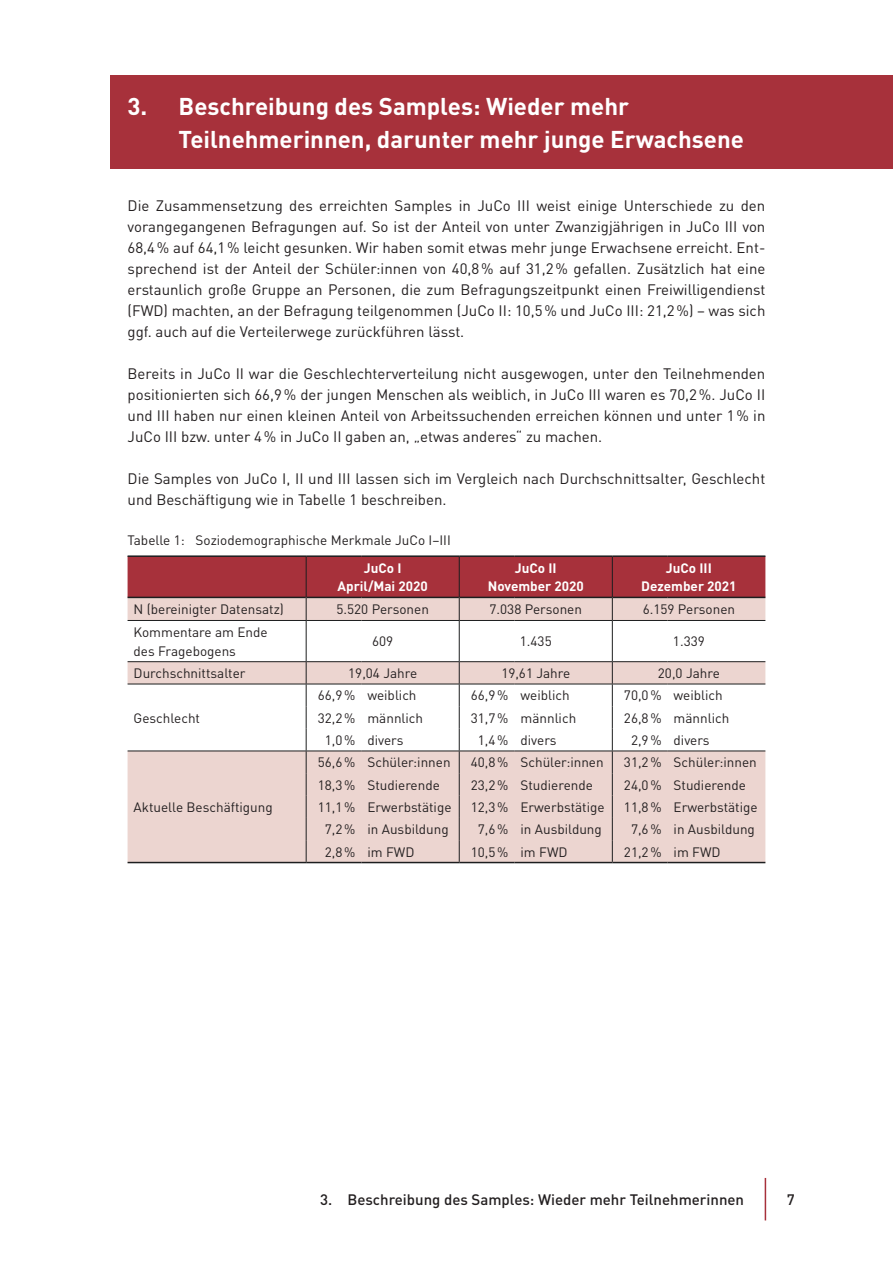
<style>
.page{position:relative;width:893px;height:1263px;background:#fff}
.page>*{position:absolute;margin:0;border:0;box-sizing:border-box;transform-origin:0 0}
.Überschrift_1{font:700 24px/33.6px "DIN Pro";color:#fff}
.t1{font:15px/21px "DIN Pro";color:#231f20;text-align:justify}
.t2{font:500 15px "DIN Pro";color:#231f20}
.Tabelle{font:13.5px/18.9px "DIN Pro";color:#231f20}
.Tabelle__Kopfzeile{font:700 13.5px "DIN Pro";color:#fff}
.Beschriftung__Tabell{font:13.5px "DIN Pro";color:#231f20}
</style>
<div class="page">
<hr style="left:765px;top:1178px;width:1px;height:42px;background:#a7313b">
<div style="left:111px;top:75px;width:782px;height:94px;background:#a7313b"></div>
<svg style="left:128px;top:621px;width:637px;height:241px;fill:#ecd5d0"></svg>
<hr style="left:128px;top:555px;width:178px;height:2px;background:#1d1e1f">
<hr style="left:306px;top:555px;width:55px;height:2px;background:#1d1e1f">
<hr style="left:361px;top:555px;width:98px;height:2px;background:#1d1e1f">
<hr style="left:459px;top:555px;width:55px;height:2px;background:#1d1e1f">
<hr style="left:514px;top:555px;width:98px;height:2px;background:#1d1e1f">
<hr style="left:612px;top:555px;width:56px;height:2px;background:#1d1e1f">
<hr style="left:668px;top:555px;width:97px;height:2px;background:#1d1e1f">
<hr style="left:128px;top:862px;width:178px;height:1px;background:#1d1e1f">
<hr style="left:306px;top:862px;width:55px;height:1px;background:#1d1e1f">
<hr style="left:361px;top:862px;width:98px;height:1px;background:#1d1e1f">
<hr style="left:459px;top:862px;width:55px;height:1px;background:#1d1e1f">
<hr style="left:514px;top:862px;width:98px;height:1px;background:#1d1e1f">
<hr style="left:612px;top:862px;width:56px;height:1px;background:#1d1e1f">
<hr style="left:668px;top:862px;width:97px;height:1px;background:#1d1e1f">
<svg style="left:128px;top:556px;width:637px;height:64px;background:#b8686c"></svg>
<hr style="left:128px;top:620px;width:178px;height:1px;background:#1d1e1f">
<hr style="left:306px;top:620px;width:55px;height:1px;background:#1d1e1f">
<hr style="left:306px;top:621px;width:1px;height:40px;background:#1d1e1f">
<hr style="left:361px;top:620px;width:98px;height:1px;background:#1d1e1f">
<hr style="left:459px;top:620px;width:55px;height:1px;background:#1d1e1f">
<hr style="left:459px;top:621px;width:1px;height:40px;background:#1d1e1f">
<hr style="left:514px;top:620px;width:98px;height:1px;background:#1d1e1f">
<hr style="left:612px;top:620px;width:56px;height:1px;background:#1d1e1f">
<hr style="left:612px;top:621px;width:1px;height:40px;background:#1d1e1f">
<hr style="left:668px;top:620px;width:97px;height:1px;background:#1d1e1f">
<hr style="left:128px;top:661px;width:178px;height:1px;background:#1d1e1f">
<hr style="left:306px;top:661px;width:55px;height:1px;background:#1d1e1f">
<hr style="left:361px;top:661px;width:98px;height:1px;background:#1d1e1f">
<hr style="left:459px;top:661px;width:55px;height:1px;background:#1d1e1f">
<hr style="left:514px;top:661px;width:98px;height:1px;background:#1d1e1f">
<hr style="left:612px;top:661px;width:56px;height:1px;background:#1d1e1f">
<hr style="left:668px;top:661px;width:97px;height:1px;background:#1d1e1f">
<hr style="left:128px;top:684px;width:178px;height:1px;background:#1d1e1f">
<hr style="left:306px;top:684px;width:55px;height:1px;background:#1d1e1f">
<hr style="left:361px;top:684px;width:98px;height:1px;background:#1d1e1f">
<hr style="left:459px;top:684px;width:55px;height:1px;background:#1d1e1f">
<hr style="left:514px;top:684px;width:98px;height:1px;background:#1d1e1f">
<hr style="left:612px;top:684px;width:56px;height:1px;background:#1d1e1f">
<hr style="left:668px;top:684px;width:97px;height:1px;background:#1d1e1f">
<svg style="left:306px;top:662px;width:1px;height:200px"></svg>
<svg style="left:459px;top:662px;width:1px;height:200px"></svg>
<svg style="left:612px;top:662px;width:1px;height:200px"></svg>
<hr style="left:306px;top:557px;width:1px;height:40px;background:#1d1e1f">
<hr style="left:459px;top:557px;width:1px;height:40px;background:#1d1e1f">
<hr style="left:612px;top:557px;width:1px;height:40px;background:#1d1e1f">
<hr style="left:128px;top:750px;width:178px;height:1px;background:#1d1e1f">
<hr style="left:306px;top:750px;width:55px;height:1px;background:#1d1e1f">
<hr style="left:361px;top:750px;width:98px;height:1px;background:#1d1e1f">
<hr style="left:459px;top:750px;width:55px;height:1px;background:#1d1e1f">
<hr style="left:514px;top:750px;width:98px;height:1px;background:#1d1e1f">
<hr style="left:612px;top:750px;width:56px;height:1px;background:#1d1e1f">
<hr style="left:668px;top:750px;width:97px;height:1px;background:#1d1e1f">
<p class="Überschrift_1" style="left:179px;top:86px;width:567px;text-indent:-51px">3. Beschreibung des Samples: Wieder mehr<br>Teilnehmerinnen, darunter mehr junge Erwachsene</p>
<p class="t1" style="left:128px;top:194px;width:639px">Die Zusammensetzung des erreichten Samples in JuCo III weist einige Unterschiede zu den vorangegangenen Befragungen auf. So ist der Anteil von unter Zwanzigjährigen in JuCo III von 68,4% auf 64,1% leicht gesunken. Wir haben somit etwas mehr junge Erwachsene erreicht. Ent&shy;sprechend ist der Anteil der Schüler:innen von 40,8% auf 31,2% gefallen. Zusätzlich hat eine erstaunlich große Gruppe an Personen, die zum Befragungszeitpunkt einen Freiwilligendienst (FWD) machten, an der Befragung teilgenommen (JuCo II: 10,5% und JuCo III: 21,2%) – was sich ggf. auch auf die Verteilerwege zurückführen lässt.</p>
<p class="t1" style="left:128px;top:362px;width:639px">Bereits in JuCo II war die Geschlechterverteilung nicht ausgewogen, unter den Teilnehmenden positionierten sich 66,9% der jungen Menschen als weiblich, in JuCo III waren es 70,2%. JuCo II und III haben nur einen kleinen Anteil von Arbeitssuchenden erreichen können und unter 1% in JuCo III bzw. unter 4% in JuCo II gaben an, „etwas anderes“ zu machen.</p>
<p class="t1" style="left:128px;top:467px;width:639px">Die Samples von JuCo I, II und III lassen sich im Vergleich nach Durchschnittsalter, Geschlecht und Beschäftigung wie in Tabelle 1 beschreiben.</p>
<p class="Beschriftung__Tabell" style="left:128px;top:530px;width:325px">Tabelle 1: Soziodemographische Merkmale JuCo I–III</p>
<p class="Tabelle__Kopfzeile" style="left:364px;top:556px;width:39px">JuCo I</p>
<p class="Tabelle__Kopfzeile" style="left:338px;top:575px;width:92px">April/Mai 2020</p>
<p class="Tabelle__Kopfzeile" style="left:515px;top:556px;width:43px">JuCo II</p>
<p class="Tabelle__Kopfzeile" style="left:488px;top:575px;width:98px">November 2020</p>
<p class="Tabelle__Kopfzeile" style="left:666px;top:556px;width:47px">JuCo III</p>
<p class="Tabelle__Kopfzeile" style="left:641px;top:575px;width:97px">Dezember 2021</p>
<p class="Tabelle" style="left:134px;top:599px;width:152px">N (bereinigter Datensatz)</p>
<p class="Tabelle" style="left:336px;top:599px;width:94px">5.520 Personen</p>
<p class="Tabelle" style="left:490px;top:599px;width:94px">7.038 Personen</p>
<p class="Tabelle" style="left:643px;top:599px;width:94px">6.159 Personen</p>
<p class="Tabelle" style="left:134px;top:621px;width:136px">Kommentare am Ende des Fragebogens</p>
<p class="Tabelle" style="left:372px;top:631px;width:23px">609</p>
<p class="Tabelle" style="left:520px;top:631px;width:33px">1.435</p>
<p class="Tabelle" style="left:673px;top:631px;width:33px">1.339</p>
<p class="Tabelle" style="left:134px;top:662px;width:113px">Durchschnittsalter</p>
<p class="Tabelle" style="left:348px;top:662px;width:70px">19,04 Jahre</p>
<p class="Tabelle" style="left:501px;top:662px;width:70px">19,61 Jahre</p>
<p class="Tabelle" style="left:658px;top:662px;width:63px">20,0 Jahre</p>
<p class="Tabelle" style="left:134px;top:707px;width:68px">Geschlecht</p>
<p class="Tabelle" style="left:318px;top:685px;width:39px">66,9%</p>
<p class="Tabelle" style="left:367px;top:685px;width:51px">weiblich</p>
<p class="Tabelle" style="left:471px;top:685px;width:39px">66,9%</p>
<p class="Tabelle" style="left:520px;top:685px;width:51px">weiblich</p>
<p class="Tabelle" style="left:624px;top:685px;width:39px">70,0%</p>
<p class="Tabelle" style="left:674px;top:685px;width:51px">weiblich</p>
<p class="Tabelle" style="left:318px;top:707px;width:39px">32,2%</p>
<p class="Tabelle" style="left:367px;top:707px;width:57px">männlich</p>
<p class="Tabelle" style="left:471px;top:707px;width:39px">31,7%</p>
<p class="Tabelle" style="left:520px;top:707px;width:57px">männlich</p>
<p class="Tabelle" style="left:624px;top:707px;width:39px">26,8%</p>
<p class="Tabelle" style="left:674px;top:707px;width:57px">männlich</p>
<p class="Tabelle" style="left:325px;top:729px;width:32px">1,0%</p>
<p class="Tabelle" style="left:367px;top:729px;width:38px">divers</p>
<p class="Tabelle" style="left:478px;top:729px;width:32px">1,4%</p>
<p class="Tabelle" style="left:520px;top:729px;width:38px">divers</p>
<p class="Tabelle" style="left:631px;top:729px;width:32px">2,9%</p>
<p class="Tabelle" style="left:674px;top:729px;width:38px">divers</p>
<p class="Tabelle" style="left:134px;top:796px;width:141px">Aktuelle Beschäftigung</p>
<p class="Tabelle" style="left:318px;top:752px;width:39px">56,6%</p>
<p class="Tabelle" style="left:367px;top:752px;width:85px">Schüler:innen</p>
<p class="Tabelle" style="left:471px;top:752px;width:39px">40,8%</p>
<p class="Tabelle" style="left:520px;top:752px;width:85px">Schüler:innen</p>
<p class="Tabelle" style="left:624px;top:752px;width:39px">31,2%</p>
<p class="Tabelle" style="left:674px;top:752px;width:85px">Schüler:innen</p>
<p class="Tabelle" style="left:318px;top:774px;width:39px">18,3%</p>
<p class="Tabelle" style="left:367px;top:774px;width:74px">Studierende</p>
<p class="Tabelle" style="left:471px;top:774px;width:39px">23,2%</p>
<p class="Tabelle" style="left:520px;top:774px;width:74px">Studierende</p>
<p class="Tabelle" style="left:624px;top:774px;width:39px">24,0%</p>
<p class="Tabelle" style="left:674px;top:774px;width:74px">Studierende</p>
<p class="Tabelle" style="left:318px;top:796px;width:39px">11,1%</p>
<p class="Tabelle" style="left:367px;top:796px;width:86px">Erwerbstätige</p>
<p class="Tabelle" style="left:471px;top:796px;width:39px">12,3%</p>
<p class="Tabelle" style="left:520px;top:796px;width:86px">Erwerbstätige</p>
<p class="Tabelle" style="left:624px;top:796px;width:39px">11,8%</p>
<p class="Tabelle" style="left:674px;top:796px;width:86px">Erwerbstätige</p>
<p class="Tabelle" style="left:325px;top:818px;width:32px">7,2%</p>
<p class="Tabelle" style="left:367px;top:818px;width:83px">in Ausbildung</p>
<p class="Tabelle" style="left:478px;top:818px;width:32px">7,6%</p>
<p class="Tabelle" style="left:520px;top:818px;width:83px">in Ausbildung</p>
<p class="Tabelle" style="left:631px;top:818px;width:32px">7,6%</p>
<p class="Tabelle" style="left:674px;top:818px;width:83px">in Ausbildung</p>
<p class="Tabelle" style="left:325px;top:841px;width:32px">2,8%</p>
<p class="Tabelle" style="left:367px;top:841px;width:49px">im FWD</p>
<p class="Tabelle" style="left:471px;top:841px;width:39px">10,5%</p>
<p class="Tabelle" style="left:520px;top:841px;width:49px">im FWD</p>
<p class="Tabelle" style="left:624px;top:841px;width:39px">21,2%</p>
<p class="Tabelle" style="left:674px;top:841px;width:49px">im FWD</p>
<p class="t2" style="left:320px;top:1187px;width:425px">3. Beschreibung des Samples: Wieder mehr Teilnehmerinnen</p>
<p class="t2" style="left:787px;top:1187px;width:9px">7</p>
</div>
